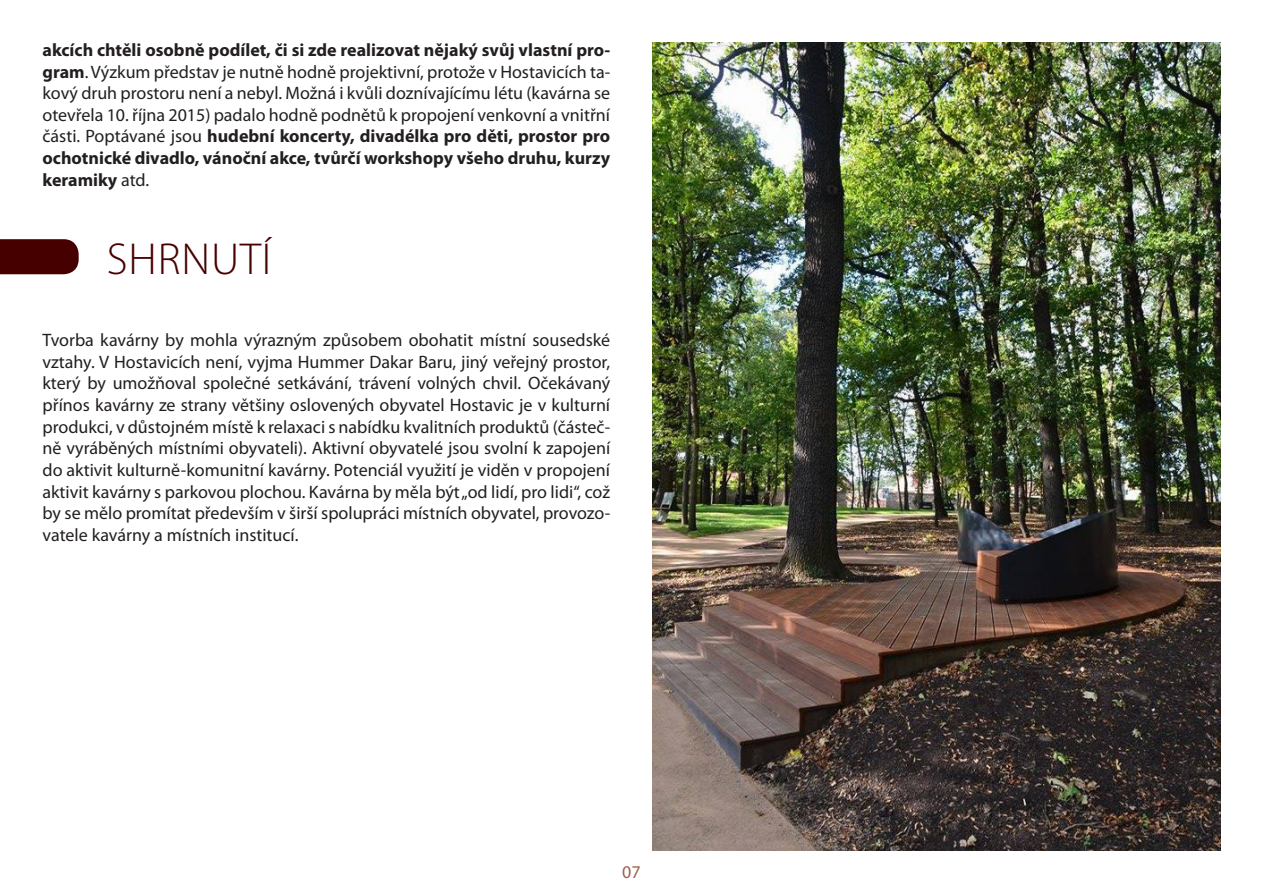
<style>
.page{position:relative;width:1263px;height:893px;background:#fff}
.page>*{position:absolute;margin:0;border:0;box-sizing:border-box;transform-origin:0 0}
.NADPIS{font:300 45px "Myriad Pro";letter-spacing:.02em;color:#470000}
.t1{font:18px/21.6px "Myriad Pro";color:#231f20;text-align:justify}
.t2{font:18px "Myriad Pro";color:#9f604c}
.s1{font-weight:700}
</style>
<div class="page">
<img style="left:653px;top:43px;width:567px;height:807px">
<div style="left:0;top:239px;width:79px;height:35px;background:#470000"></div>
<p class="t1" style="left:43px;top:40px;width:569px"><span class="s1">akcích chtěli osobně podílet, či si zde realizovat nějaký svůj vlastní pro&shy;gram</span>. Výzkum představ je nutně hodně projektivní, protože v Hostavicích ta&shy;kový druh prostoru není a nebyl. Možná i kvůli doznívajícímu létu (kavárna se otevřela 10. října 2015) padalo hodně podnětů k propojení venkovní a vnitřní části. Poptávané jsou <span class="s1">hudební koncerty, divadélka pro děti, prostor pro ochotnické divadlo, vánoční akce, tvůrčí workshopy všeho druhu, kurzy keramiky</span> atd.</p>
<p class="NADPIS" style="left:107px;top:234px;width:166px">SHRNUTÍ</p>
<p class="t1" style="left:43px;top:330px;width:569px">Tvorba kavárny by mohla výrazným způsobem obohatit místní sousedské vztahy. V Hostavicích není, vyjma Hummer Dakar Baru, jiný veřejný prostor, který by umožňoval společné setkávání, trávení volných chvil. Očekávaný přínos kavárny ze strany většiny oslovených obyvatel Hostavic je v kulturní produkci, v důstojném místě k relaxaci s nabídku kvalitních produktů (částeč&shy;ně vyráběných místními obyvateli). Aktivní obyvatelé jsou svolní k zapojení do aktivit kulturně-komunitní kavárny. Potenciál využití je viděn v propojení aktivit kavárny s parkovou plochou. Kavárna by měla být „od lidí, pro lidi“, což by se mělo promítat především v širší spolupráci místních obyvatel, provozo&shy;vatele kavárny a místních institucí.</p>
<p class="t2" style="left:622px;top:863px;width:20px">07</p>
</div>
